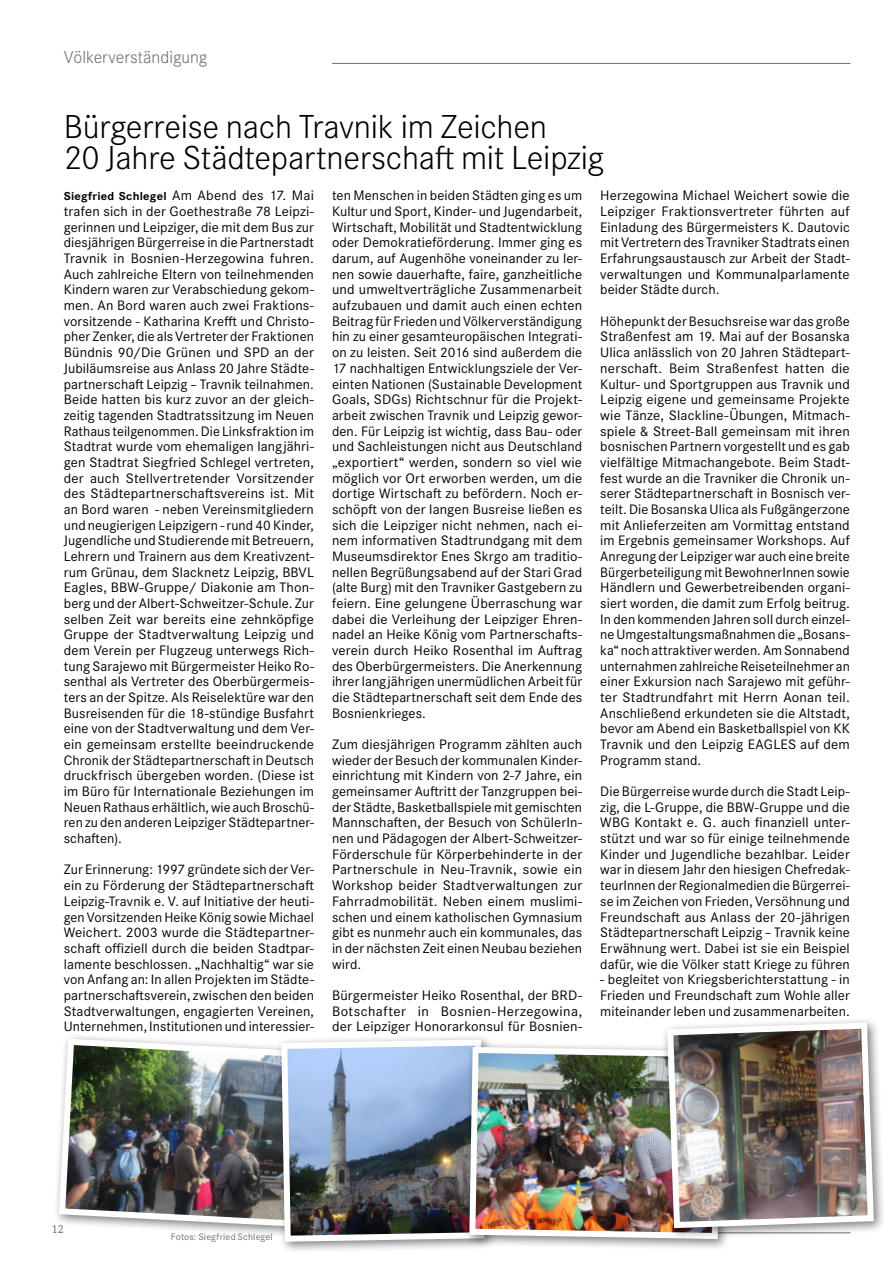
<style>
.page{position:relative;width:893px;height:1263px;background:#fff}
.page>*{position:absolute;margin:0;border:0;box-sizing:border-box;transform-origin:0 0}
.t1{font:300 34.5px/31.5px "Corporate S Pro";letter-spacing:-.01em;color:#000}
.t2{font:300 18px "Corporate S Pro";color:#6e6e6e}
.t3{font:14.25px/15.6px "Corporate S Pro";letter-spacing:.005em;color:#000;text-align:justify}
.t4{font:14.25px/15.6px "Corporate S Pro";letter-spacing:.005em;color:#000;text-align:justify;scale:1.04 1}
.t5{font:700 12px "Corporate S Pro";letter-spacing:.015em;color:#000;scale:1.04 1}
.t6{font:12px "Corporate E";color:#6e6e6e}
.t7{font:9.75px "Corporate S Pro";letter-spacing:.02em;color:#6e6e6e}
.s1{font-weight:400;font-size:14.25px}
</style>
<div class="page">
<hr style="left:332px;top:63px;width:518px;height:1px;background:#6e6e6e">
<div style="left:54px;top:1033px;width:268px;height:206px;background:#000;opacity:.5"></div>
<img style="left:56px;top:1035px;width:219px;height:195px">
<div style="left:275px;top:1033px;width:221px;height:221px;background:#000;opacity:.5"></div>
<img style="left:278px;top:1036px;width:210px;height:209px">
<div style="left:463px;top:1041px;width:270px;height:210px;background:#000;opacity:.5"></div>
<img style="left:466px;top:1044px;width:258px;height:198px">
<div style="left:661px;top:1016px;width:225px;height:224px;background:#000;opacity:.5"></div>
<img style="left:664px;top:1019px;width:213px;height:212px">
<p class="t2" style="left:64px;top:44px;width:145px">Völkerverständigung</p>
<h1 class="t1" style="left:64px;top:108px;width:542px">Bürgerreise nach Travnik im Zeichen<br>20 Jahre Städtepartnerschaft mit Leipzig</h1>
<p class="t5" style="left:64px;top:187px;width:242px">Siegfried Schlegel <span class="s1">Am Abend des 17. Mai</span></p>
<p class="t4" style="left:64px;top:202px;width:242px">trafen sich in der Goethestraße 78 Leipzi&shy;gerinnen und Leipziger, die mit dem Bus zur diesjährigen Bürgerreise in die Partnerstadt Travnik in Bosnien-Herzegowina fuhren.<br>Auch zahlreiche Eltern von teilnehmenden Kindern waren zur Verabschiedung gekom&shy;men. An Bord waren auch zwei Fraktions&shy;vorsitzende - Katharina Krefft und Christo&shy;pher Zenker, die als Vertreter der Fraktionen Bündnis 90/Die Grünen und SPD an der Jubiläumsreise aus Anlass 20 Jahre Städte&shy;partnerschaft Leipzig – Travnik teilnahmen.<br>Beide hatten bis kurz zuvor an der gleich&shy;zeitig tagenden Stadtratssitzung im Neuen Rathaus teilgenommen. Die Linksfraktion im Stadtrat wurde vom ehemaligen langjähri&shy;gen Stadtrat Siegfried Schlegel vertreten, der auch Stellvertretender Vorsitzender des Städtepartnerschaftsvereins ist. Mit an Bord waren - neben Vereinsmitgliedern und neugierigen Leipzigern - rund 40 Kinder, Jugendliche und Studierende mit Betreuern, Lehrern und Trainern aus dem Kreativzent&shy;rum Grünau, dem Slacknetz Leipzig, BBVL Eagles, BBW-Gruppe/ Diakonie am Thon&shy;berg und der Albert-Schweitzer-Schule. Zur selben Zeit war bereits eine zehnköpfige Gruppe der Stadtverwaltung Leipzig und dem Verein per Flugzeug unterwegs Rich&shy;tung Sarajewo mit Bürgermeister Heiko Ro&shy;senthal als Vertreter des Oberbürgermeis&shy;ters an der Spitze. Als Reiselektüre war den Busreisenden für die 18-stündige Busfahrt eine von der Stadtverwaltung und dem Ver&shy;ein gemeinsam erstellte beeindruckende Chronik der Städtepartnerschaft in Deutsch druckfrisch übergeben worden. (Diese ist im Büro für Internationale Beziehungen im Neuen Rathaus erhältlich, wie auch Broschü&shy;ren zu den anderen Leipziger Städtepartner&shy;schaften).</p>
<p class="t3" style="left:64px;top:861px;width:252px">Zur Erinnerung: 1997 gründete sich der Ver&shy;ein zu Förderung der Städtepartnerschaft Leipzig-Travnik e. V. auf Initiative der heuti&shy;gen Vorsitzenden Heike König sowie Michael Weichert. 2003 wurde die Städtepartner&shy;schaft offiziell durch die beiden Stadtpar&shy;lamente beschlossen. „Nachhaltig“ war sie von Anfang an: In allen Projekten im Städte&shy;partnerschaftsverein, zwischen den beiden Stadtverwaltungen, engagierten Vereinen, Unternehmen, Institutionen und interessier-</p>
<p class="t3" style="left:332px;top:187px;width:252px">ten Menschen in beiden Städten ging es um Kultur und Sport, Kinder- und Jugendarbeit, Wirtschaft, Mobilität und Stadtentwicklung oder Demokratieförderung. Immer ging es darum, auf Augenhöhe voneinander zu ler&shy;nen sowie dauerhafte, faire, ganzheitliche und umweltverträgliche Zusammenarbeit aufzubauen und damit auch einen echten Beitrag für Frieden und Völkerverständigung hin zu einer gesamteuropäischen Integrati&shy;on zu leisten. Seit 2016 sind außerdem die 17 nachhaltigen Entwicklungsziele der Ver&shy;einten Nationen (Sustainable Development Goals, SDGs) Richtschnur für die Projekt&shy;arbeit zwischen Travnik und Leipzig gewor&shy;den. Für Leipzig ist wichtig, dass Bau- oder und Sachleistungen nicht aus Deutschland „exportiert“ werden, sondern so viel wie möglich vor Ort erworben werden, um die dortige Wirtschaft zu befördern. Noch er&shy;schöpft von der langen Busreise ließen es sich die Leipziger nicht nehmen, nach ei&shy;nem informativen Stadtrundgang mit dem Museumsdirektor Enes Skrgo am traditio&shy;nellen Begrüßungsabend auf der Stari Grad (alte Burg) mit den Travniker Gastgebern zu feiern. Eine gelungene Überraschung war dabei die Verleihung der Leipziger Ehren&shy;nadel an Heike König vom Partnerschafts&shy;verein durch Heiko Rosenthal im Auftrag des Oberbürgermeisters. Die Anerkennung ihrer langjährigen unermüdlichen Arbeit für die Städtepartnerschaft seit dem Ende des Bosnienkrieges.</p>
<p class="t4" style="left:332px;top:735px;width:242px">Zum diesjährigen Programm zählten auch wieder der Besuch der kommunalen Kinder&shy;einrichtung mit Kindern von 2-7 Jahre, ein gemeinsamer Auftritt der Tanzgruppen bei&shy;der Städte, Basketballspiele mit gemischten Mannschaften, der Besuch von SchülerIn&shy;nen und Pädagogen der Albert-Schweitzer-Förderschule für Körperbehinderte in der Partnerschule in Neu-Travnik, sowie ein Workshop beider Stadtverwaltungen zur Fahrradmobilität. Neben einem muslimi&shy;schen und einem katholischen Gymnasium gibt es nunmehr auch ein kommunales, das in der nächsten Zeit einen Neubau beziehen wird.</p>
<p class="t4" style="left:332px;top:986px;width:242px">Bürgermeister Heiko Rosenthal, der BRD-Botschafter in Bosnien-Herzegowina, der Leipziger Honorarkonsul für Bosnien-</p>
<p class="t4" style="left:600px;top:187px;width:241px">Herzegowina Michael Weichert sowie die Leipziger Fraktionsvertreter führten auf Einladung des Bürgermeisters K. Dautovic mit Vertretern des Travniker Stadtrats einen Erfahrungsaustausch zur Arbeit der Stadt&shy;verwaltungen und Kommunalparlamente beider Städte durch.</p>
<p class="t3" style="left:600px;top:312px;width:251px">Höhepunkt der Besuchsreise war das große Straßenfest am 19. Mai auf der Bosanska Ulica anlässlich von 20 Jahren Städtepart&shy;nerschaft. Beim Straßenfest hatten die Kultur- und Sportgruppen aus Travnik und Leipzig eigene und gemeinsame Projekte wie Tänze, Slackline-Übungen, Mitmach&shy;spiele &amp; Street-Ball gemeinsam mit ihren bosnischen Partnern vorgestellt und es gab vielfältige Mitmachangebote. Beim Stadt&shy;fest wurde an die Travniker die Chronik un&shy;serer Städtepartnerschaft in Bosnisch ver&shy;teilt. Die Bosanska Ulica als Fußgängerzone mit Anlieferzeiten am Vormittag entstand im Ergebnis gemeinsamer Workshops. Auf Anregung der Leipziger war auch eine breite Bürgerbeteiligung mit BewohnerInnen sowie Händlern und Gewerbetreibenden organi&shy;siert worden, die damit zum Erfolg beitrug.<br>In den kommenden Jahren soll durch einzel&shy;ne Umgestaltungsmaßnahmen die „Bosans&shy;ka“ noch attraktiver werden. Am Sonnabend unternahmen zahlreiche Reiseteilnehmer an einer Exkursion nach Sarajewo mit geführ&shy;ter Stadtrundfahrt mit Herrn Aonan teil.<br>Anschließend erkundeten sie die Altstadt, bevor am Abend ein Basketballspiel von KK Travnik und den Leipzig EAGLES auf dem Programm stand.</p>
<p class="t3" style="left:600px;top:782px;width:251px">Die Bürgerreise wurde durch die Stadt Leip&shy;zig, die L-Gruppe, die BBW-Gruppe und die WBG Kontakt e. G. auch finanziell unter&shy;stützt und war so für einige teilnehmende Kinder und Jugendliche bezahlbar. Leider war in diesem Jahr den hiesigen Chefredak&shy;teurInnen der Regionalmedien die Bürgerrei&shy;se im Zeichen von Frieden, Versöhnung und Freundschaft aus Anlass der 20-jährigen Städtepartnerschaft Leipzig – Travnik keine Erwähnung wert. Dabei ist sie ein Beispiel dafür, wie die Völker statt Kriege zu führen</p>
<p class="t3" style="left:600px;top:970px;width:251px">- begleitet von Kriegsberichterstattung - in Frieden und Freundschaft zum Wohle aller miteinander leben und zusammenarbeiten.</p>
<p class="t6" style="left:52px;top:1222px;width:14px">12</p>
<p class="t7" style="left:171px;top:1229px;width:103px">Fotos: Siegfried Schlegel</p>
</div>
